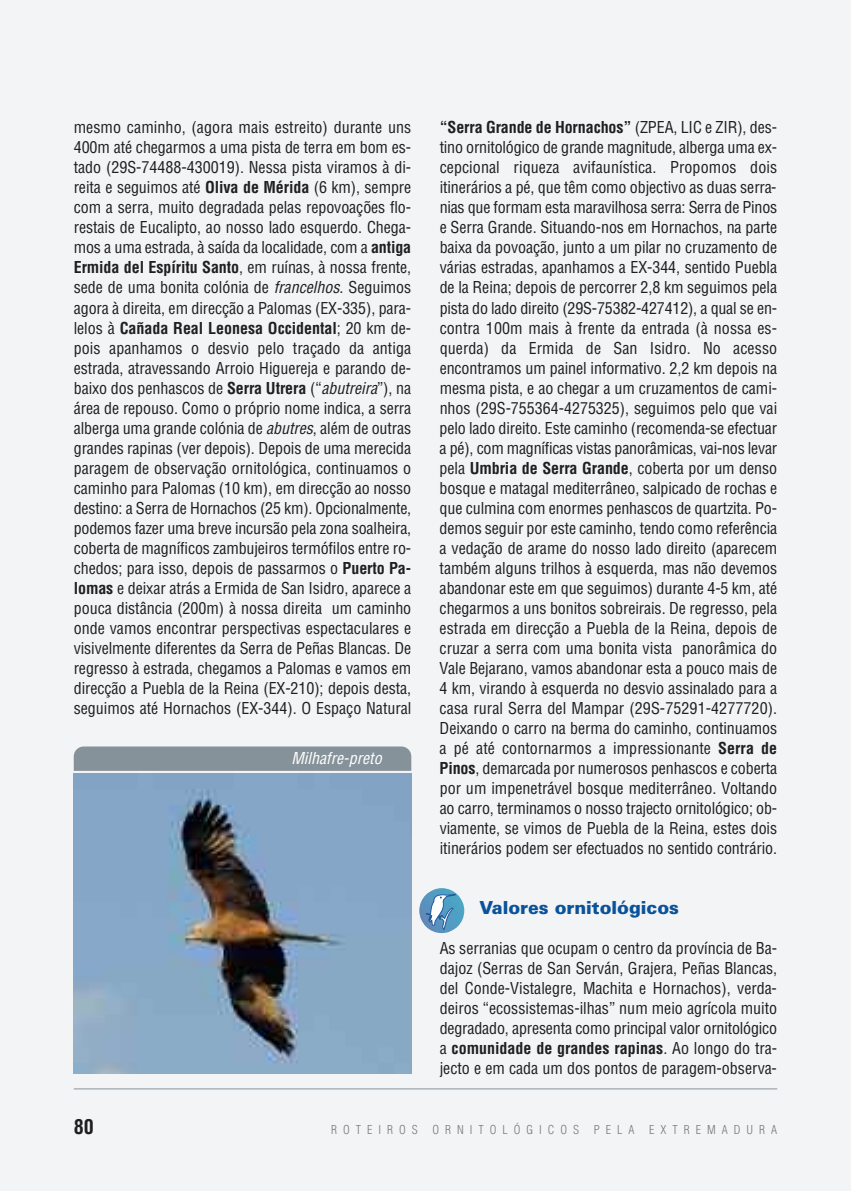
<style>
.page{position:relative;width:851px;height:1191px;background:#fff}
.page>*{position:absolute;margin:0;border:0;box-sizing:border-box;transform-origin:0 0}
.t1{font:700 condensed 20px "Helvetica";color:#1f1e21}
.t2{font:900 18px "Zurich BT";color:#0a529a}
.t3{font:condensed 16px/20px "Helvetica";letter-spacing:-.005em;color:#1f1e21;text-align:justify}
.t4{font:italic condensed 16px "Helvetica";color:#fff}
.t5{font:300 condensed 12px "Helvetica";letter-spacing:.5em;color:#79787a}
.s1{font-weight:700}
.s2{font-style:italic}
</style>
<div class="page">
<div style="left:0;top:0;width:850px;height:1191px;background:#f3f4f5"></div>
<hr style="left:74px;top:1088px;width:703px;height:1px;background:#86929a">
<img style="left:74px;top:773px;width:337px;height:300px">
<svg style="left:74px;top:746px;width:337px;height:25px;background:#89949c"></svg>
<svg style="left:419px;top:888px;width:45px;height:45px"></svg>
<p class="t3" style="left:74px;top:118px;width:339px">mesmo caminho, (agora mais estreito) durante uns 400m até chegarmos a uma pista de terra em bom es&shy;tado (29S-74488-430019). Nessa pista viramos à di&shy;reita e seguimos até <span class="s1">Oliva de Mérida</span> (6 km), sempre com a serra, muito degradada pelas repovoações flo&shy;restais de Eucalipto, ao nosso lado esquerdo. Chega&shy;mos a uma estrada, à saída da localidade, com a <span class="s1">antiga Ermida del Espíritu Santo</span>, em ruínas, à nossa frente, sede de uma bonita colónia de <span class="s2">francelhos</span>. Seguimos agora à direita, em direcção a Palomas (EX-335), para&shy;lelos à <span class="s1">Cañada Real Leonesa Occidental</span>; 20 km de&shy;pois apanhamos o desvio pelo traçado da antiga estrada, atravessando Arroio Higuereja e parando de&shy;baixo dos penhascos de <span class="s1">Serra Utrera</span> (“<span class="s2">abutreira</span>”), na área de repouso. Como o próprio nome indica, a serra alberga uma grande colónia de <span class="s2">abutres</span>, além de outras grandes rapinas (ver depois). Depois de uma merecida paragem de observação ornitológica, continuamos o caminho para Palomas (10 km), em direcção ao nosso destino: a Serra de Hornachos (25 km). Opcionalmente, podemos fazer uma breve incursão pela zona soalheira, coberta de magníficos zambujeiros termófilos entre ro&shy;chedos; para isso, depois de passarmos o <span class="s1">Puerto Pa&shy;lomas</span> e deixar atrás a Ermida de San Isidro, aparece a pouca distância (200m) à nossa direita um caminho onde vamos encontrar perspectivas espectaculares e visivelmente diferentes da Serra de Peñas Blancas. De regresso à estrada, chegamos a Palomas e vamos em direcção a Puebla de la Reina (EX-210); depois desta, seguimos até Hornachos (EX-344). O Espaço Natural</p>
<p class="t3" style="left:439px;top:118px;width:339px"><span class="s1">“Serra Grande de Hornachos”</span> (ZPEA, LIC e ZIR), des&shy;tino ornitológico de grande magnitude, alberga uma ex&shy;cepcional riqueza avifaunística. Propomos dois itinerários a pé, que têm como objectivo as duas serra&shy;nias que formam esta maravilhosa serra: Serra de Pinos e Serra Grande. Situando-nos em Hornachos, na parte baixa da povoação, junto a um pilar no cruzamento de várias estradas, apanhamos a EX-344, sentido Puebla de la Reina; depois de percorrer 2,8 km seguimos pela pista do lado direito (29S-75382-427412), a qual se en&shy;contra 100m mais à frente da entrada (à nossa es&shy;querda) da Ermida de San Isidro. No acesso encontramos um painel informativo. 2,2 km depois na mesma pista, e ao chegar a um cruzamentos de cami&shy;nhos (29S-755364-4275325), seguimos pelo que vai pelo lado direito. Este caminho (recomenda-se efectuar a pé), com magníficas vistas panorâmicas, vai-nos levar pela <span class="s1">Umbria de Serra Grande</span>, coberta por um denso bosque e matagal mediterrâneo, salpicado de rochas e que culmina com enormes penhascos de quartzita. Po&shy;demos seguir por este caminho, tendo como referência a vedação de arame do nosso lado direito (aparecem também alguns trilhos à esquerda, mas não devemos abandonar este em que seguimos) durante 4-5 km, até chegarmos a uns bonitos sobreirais. De regresso, pela estrada em direcção a Puebla de la Reina, depois de cruzar a serra com uma bonita vista panorâmica do Vale Bejarano, vamos abandonar esta a pouco mais de 4 km, virando à esquerda no desvio assinalado para a casa rural Serra del Mampar (29S-75291-4277720).<br>Deixando o carro na berma do caminho, continuamos a pé até contornarmos a impressionante <span class="s1">Serra de Pinos</span>, demarcada por numerosos penhascos e coberta por um impenetrável bosque mediterrâneo. Voltando ao carro, terminamos o nosso trajecto ornitológico; ob&shy;viamente, se vimos de Puebla de la Reina, estes dois itinerários podem ser efectuados no sentido contrário.</p>
<p class="t4" style="left:291px;top:749px;width:92px">Milhafre-preto</p>
<p class="t2" style="left:479px;top:900px;width:201px">Valores ornitológicos</p>
<p class="t3" style="left:439px;top:938px;width:339px">As serranias que ocupam o centro da província de Ba&shy;dajoz (Serras de San Serván, Grajera, Peñas Blancas, del Conde-Vistalegre, Machita e Hornachos), verda&shy;deiros “ecossistemas-ilhas” num meio agrícola muito degradado, apresenta como principal valor ornitológico a <span class="s1">comunidade de grandes rapinas</span>. Ao longo do tra&shy;jecto e em cada um dos pontos de paragem-observa-</p>
<p class="t1" style="left:74px;top:1115px;width:21px">80</p>
<p class="t5" style="left:331px;top:1122px;width:447px">ROTEIROS ORNITOLÓGICOS PELA EXTREMADURA</p>
</div>
